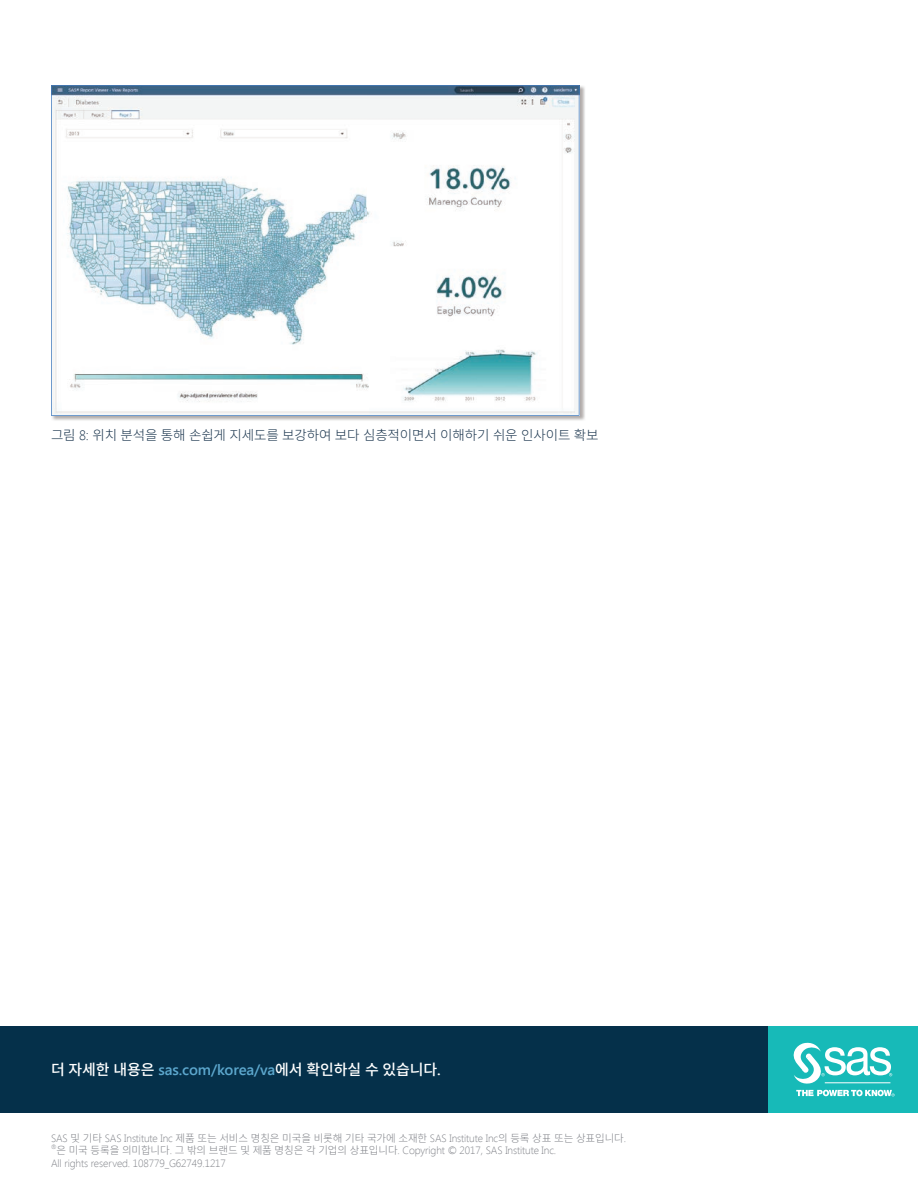
<style>
.page{position:relative;width:918px;height:1188px;background:#fff}
.page>*{position:absolute;margin:0;border:0;box-sizing:border-box;transform-origin:0 0}
.t1{font:500 15px "Noto Sans CJ Kkr";letter-spacing:-.01em;color:#fff}
.t2{font:300 13.5px "Noto Sans CJ Kkr";letter-spacing:-.01em;color:#16314a}
.t3{font:300 10.5px/12.6px "Segoe UI";letter-spacing:-.01em;color:#7f8187}
.t4{font:300 10.5px "Noto Sans CJ Kkr";letter-spacing:-.01em;color:#7f8187}
.t5{font:300 6.15px "Segoe UI";color:#7f8187}
.s1{font-family:"Segoe UI"}
.s2{font-family:"Segoe UI";font-weight:600;color:#5ca7cd}
.s3{font-family:"Segoe UI";font-weight:600}
.s4{font-family:"Noto Sans CJ Kkr"}
</style>
<div class="page">
<div style="left:0;top:1026px;width:772px;height:87px;background:#05304a"></div>
<div style="left:768px;top:1026px;width:150px;height:87px;background:#17bab8"></div>
<svg style="left:793px;top:1043px;width:102px;height:54px"></svg>
<hr style="left:825px;top:1083px;width:65px;height:1px;background:#fff">
<img style="left:52px;top:86px;width:533px;height:335px">
<svg style="left:51px;top:85px;width:529px;height:331px"></svg>
<p class="t2" style="left:51px;top:428px;width:549px">그림 <span class="s1">8:</span> 위치 분석을 통해 손쉽게 지세도를 보강하여 보다 심층적이면서 이해하기 쉬운 인사이트 확보</p>
<h1 class="t1" style="left:51px;top:1061px;width:391px">더 자세한 내용은 <span class="s2">sas.com/korea/va</span>에서 확인하실 수 있습니다<span class="s3">.</span></h1>
<p class="t4" style="left:51px;top:1132px;width:577px"><span class="s1">SAS</span> 및 기타 <span class="s1">SAS Institute Inc</span> 제품 또는 서비스 명칭은 미국을 비롯해 기타 국가에 소재한 <span class="s1">SAS Institute Inc</span>의 등록 상표 또는 상표입니다<span class="s1">.</span></p>
<p class="t5" style="left:51px;top:1143px;width:7px">®</p>
<p class="t3" style="left:51px;top:1144px;width:507px;text-indent:5px"><span class="s4">은 미국 등록을 의미합니다</span>. <span class="s4">그 밖의 브랜드 및 제품 명칭은 각 기업의 상표입니다</span>. Copyright © 2017, SAS Institute Inc.<br>All rights reserved. 108779_G62749.1217</p>
</div>
